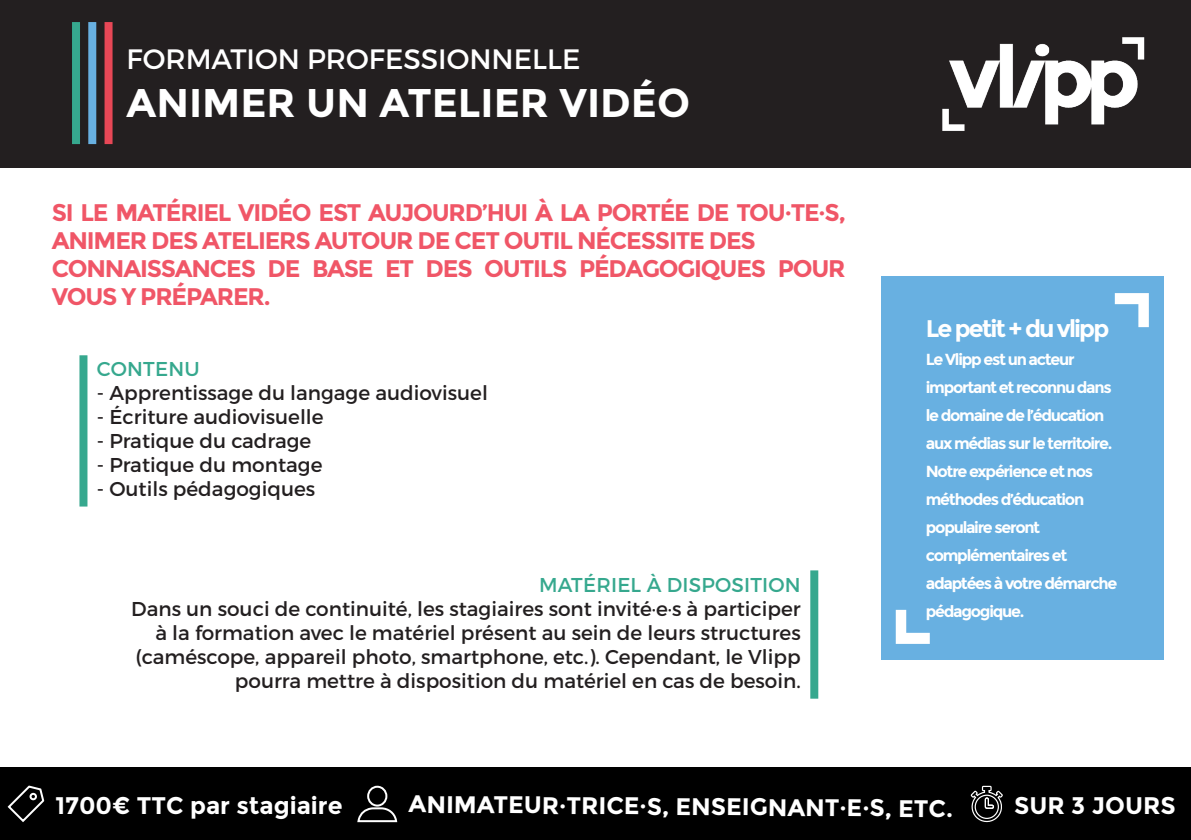
<style>
.page{position:relative;width:1191px;height:840px;background:#fff}
.page>*{position:absolute;margin:0;border:0;box-sizing:border-box;transform-origin:0 0}
.t1{font:700 40px "Montserrat";color:#fff}
.t2{font:28px "Montserrat";color:#fff}
.t3{font:700 24px/28px "Montserrat";letter-spacing:-.05em;color:#f05667}
.t4{font:700 24px "Montserrat";letter-spacing:-.01em;color:#fff}
.t5{font:700 24px "Montserrat";letter-spacing:-.08em;color:#fff}
.t6{font:20px/24px "Montserrat";color:#231f20;text-align:right}
.t7{font:20px "Montserrat";letter-spacing:.01em;color:#36a88e}
.t8{font:700 16px/28px "Montserrat";letter-spacing:-.08em;color:#fff}
</style>
<div class="page">
<div style="left:0;top:0;width:1191px;height:167px;background:#231f20"></div>
<img style="left:942px;top:37px;width:203px;height:94px">
<div style="left:105px;top:22px;width:8px;height:122px;background:#e74756"></div>
<div style="left:88px;top:22px;width:8px;height:122px;background:#68b0e1"></div>
<div style="left:72px;top:22px;width:8px;height:122px;background:#36a88e"></div>
<div style="left:0;top:767px;width:1191px;height:72px;background:#000"></div>
<svg style="left:357px;top:805px;width:41px;height:18px"></svg>
<div style="left:367px;top:785px;width:20px;height:21px;border:2px solid #fff;border-radius:50%"></div>
<svg style="left:7px;top:785px;width:38px;height:37px"></svg>
<svg style="left:970px;top:785px;width:33px;height:38px"></svg>
<div style="left:79px;top:355px;width:8px;height:151px;background:#36a88e"></div>
<div style="left:810px;top:570px;width:8px;height:128px;background:#36a88e"></div>
<div style="left:881px;top:276px;width:282px;height:383px;background:#68b0e1"></div>
<svg style="left:1114px;top:293px;width:34px;height:34px"></svg>
<svg style="left:895px;top:609px;width:34px;height:34px"></svg>
<p class="t2" style="left:127px;top:42px;width:455px">FORMATION PROFESSIONNELLE</p>
<p class="t1" style="left:127px;top:79px;width:565px">ANIMER UN ATELIER VIDÉO</p>
<p class="t3" style="left:52px;top:198px;width:795px">SI LE MATÉRIEL VIDÉO EST AUJOURD’HUI À LA PORTÉE DE TOU·TE·S,<br>ANIMER DES ATELIERS AUTOUR DE CET OUTIL NÉCESSITE DES</p>
<p class="t3" style="left:52px;top:254px;width:795px">CONNAISSANCES DE BASE ET DES OUTILS PÉDAGOGIQUES POUR<br>VOUS Y PRÉPARER.</p>
<p class="t7" style="left:97px;top:356px;width:104px">CONTENU</p>
<p class="t6" style="left:97px;top:380px;width:392px">- Apprentissage du langage audiovisuel</p>
<p class="t6" style="left:97px;top:404px;width:228px">- Écriture audiovisuelle</p>
<p class="t6" style="left:97px;top:428px;width:216px">- Pratique du cadrage</p>
<p class="t6" style="left:97px;top:452px;width:227px">- Pratique du montage</p>
<p class="t6" style="left:97px;top:476px;width:220px">- Outils pédagogiques</p>
<p class="t7" style="left:539px;top:572px;width:263px">MATÉRIEL À DISPOSITION</p>
<p class="t6" style="left:131px;top:596px;width:671px">Dans un souci de continuité, les stagiaires sont invité·e·s à participer à la formation avec le matériel présent au sein de leurs structures (caméscope, appareil photo, smartphone, etc.). Cependant, le Vlipp pourra mettre à disposition du matériel en cas de besoin.</p>
<p class="t5" style="left:926px;top:314px;width:185px">Le petit + du vlipp</p>
<p class="t8" style="left:926px;top:345px;width:193px">Le Vlipp est un acteur important et reconnu dans le domaine de l’éducation aux médias sur le territoire.<br>Notre expérience et nos méthodes d’éducation populaire seront complémentaires et adaptées à votre démarche pédagogique.</p>
<p class="t4" style="left:55px;top:790px;width:289px">1700€ TTC par stagiaire</p>
<p class="t4" style="left:408px;top:791px;width:546px">ANIMATEUR·TRICE·S, ENSEIGNANT·E·S, ETC.</p>
<p class="t4" style="left:1014px;top:790px;width:163px">SUR 3 JOURS</p>
</div>
